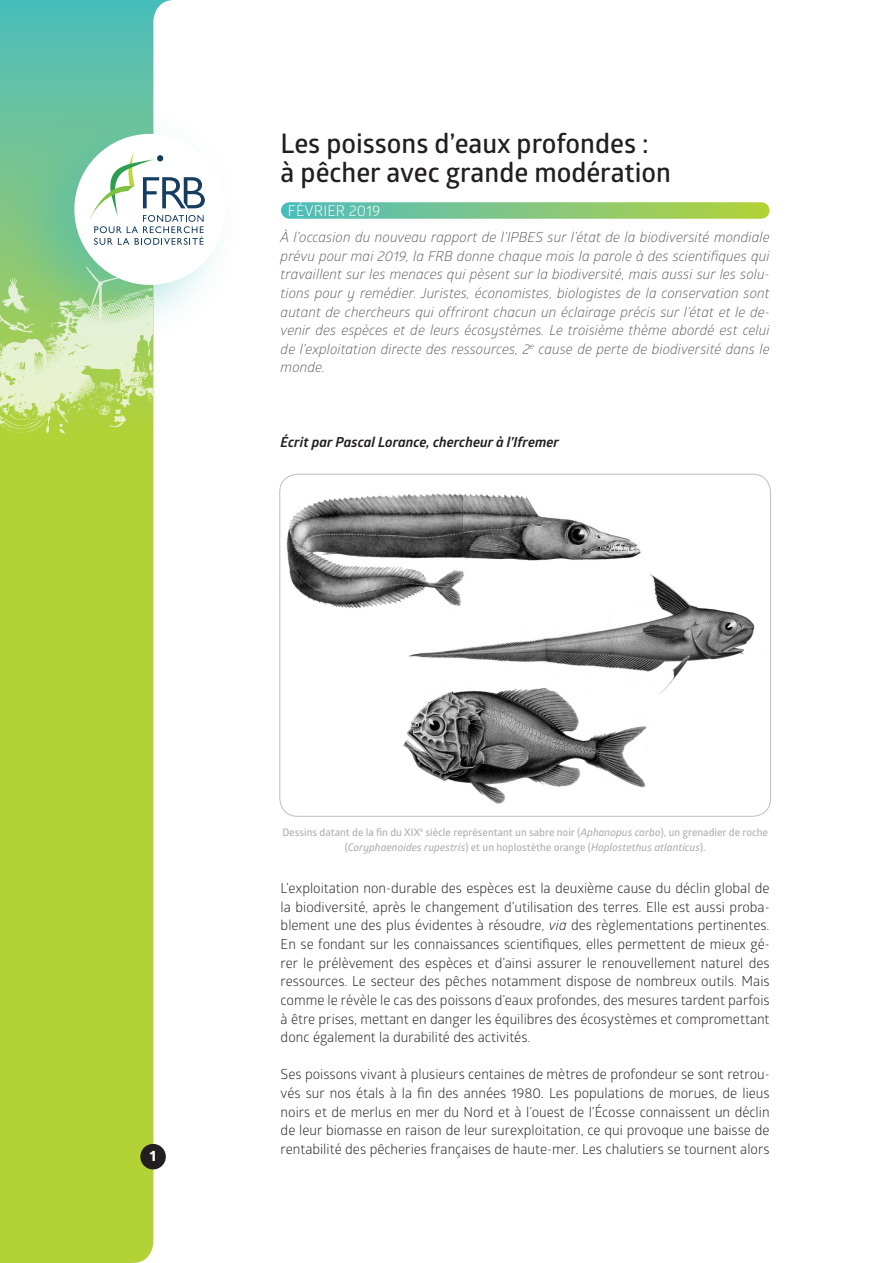
<style>
.page{position:relative;width:893px;height:1263px;background:#fff}
.page>*{position:absolute;margin:0;border:0;box-sizing:border-box;transform-origin:0 0}
.t1{font:600 27px/28.5px "Glober";color:#231f20}
.t2{font:15px "Glober";letter-spacing:.01em;color:#fff}
.t3{font:700 14.85px "Globerx";color:#fff}
.t4{font:13.8px/18.6px "Glober";color:#231f20;text-align:justify}
.t5{font:italic 13.8px/18.6px "Glober";color:#636366;text-align:justify}
.t6{font:italic 700 13.8px "Glober";color:#231f20}
.t7{font:600 10.5px/15px "Glober";color:#b2b2b2;text-align:center}
.s1{font-style:italic}
</style>
<div class="page">
<svg style="left:0;top:0;width:173px;height:1263px;background:#b2d55a"></svg>
<div style="left:0;top:103px;width:241px;height:243px;background:#44bdbb;opacity:.5"></div>
<div style="left:74px;top:134px;width:151px;height:151px;background:#fff;border-radius:50%"></div>
<svg style="left:88px;top:150px;width:117px;height:95px"></svg>
<img style="left:0;top:256px;width:153px;height:180px">
<div style="left:140px;top:1144px;width:26px;height:25px;background:#231f20;border-radius:50%"></div>
<div style="left:289px;top:202px;width:472px;height:17px;background:linear-gradient(to right,#50bdbf,#b3d13f)"></div>
<img style="left:408px;top:573px;width:347px;height:122px">
<img style="left:280px;top:487px;width:367px;height:126px">
<img style="left:403px;top:685px;width:246px;height:119px">
<h1 class="t1" style="left:281px;top:128px;width:392px">Les poissons d’eaux profondes :<br>à pêcher avec grande modération</h1>
<p class="t2" style="left:288px;top:200px;width:94px">FÉVRIER 2019</p>
<p class="t5" style="left:281px;top:227px;width:491px">À l’occasion du nouveau rapport de l’IPBES sur l’état de la biodiversité mondiale prévu pour mai 2019, la FRB donne chaque mois la parole à des scientifiques qui travaillent sur les menaces qui pèsent sur la biodiversité, mais aussi sur les solu&shy;tions pour y remédier. Juristes, économistes, biologistes de la conservation sont autant de chercheurs qui offriront chacun un éclairage précis sur l’état et le de&shy;venir des espèces et de leurs écosystèmes. Le troisième thème abordé est celui de l’exploitation directe des ressources, 2<sup>e</sup> cause de perte de biodiversité dans le monde.</p>
<p class="t6" style="left:281px;top:432px;width:280px">Écrit par Pascal Lorance, chercheur à l’Ifremer</p>
<p class="t3" style="left:150px;top:1145px;width:8px">1</p>
<p class="t7" style="left:282px;top:824px;width:487px">Dessins datant de la fin du XIX<sup>e</sup> siècle représentant un sabre noir (<span class="s1">Aphanopus carbo</span>), un grenadier de roche (<span class="s1">Coryphaenoides rupestris</span>) et un hoplostèthe orange (<span class="s1">Hoplostethus atlanticus</span>).</p>
<p class="t4" style="left:281px;top:878px;width:491px">L’exploitation non-durable des espèces est la deuxième cause du déclin global de la biodiversité, après le changement d’utilisation des terres. Elle est aussi proba&shy;blement une des plus évidentes à résoudre, <span class="s1">via</span> des règlementations pertinentes.<br>En se fondant sur les connaissances scientifiques, elles permettent de mieux gé&shy;rer le prélèvement des espèces et d’ainsi assurer le renouvellement naturel des ressources. Le secteur des pêches notamment dispose de nombreux outils. Mais comme le révèle le cas des poissons d’eaux profondes, des mesures tardent parfois à être prises, mettant en danger les équilibres des écosystèmes et compromettant donc également la durabilité des activités.</p>
<p class="t4" style="left:281px;top:1064px;width:491px">Ses poissons vivant à plusieurs centaines de mètres de profondeur se sont retrou&shy;vés sur nos étals à la fin des années 1980. Les populations de morues, de lieus noirs et de merlus en mer du Nord et à l’ouest de l’Écosse connaissent un déclin de leur biomasse en raison de leur surexploitation, ce qui provoque une baisse de rentabilité des pêcheries françaises de haute-mer. Les chalutiers se tournent alors</p>
</div>
